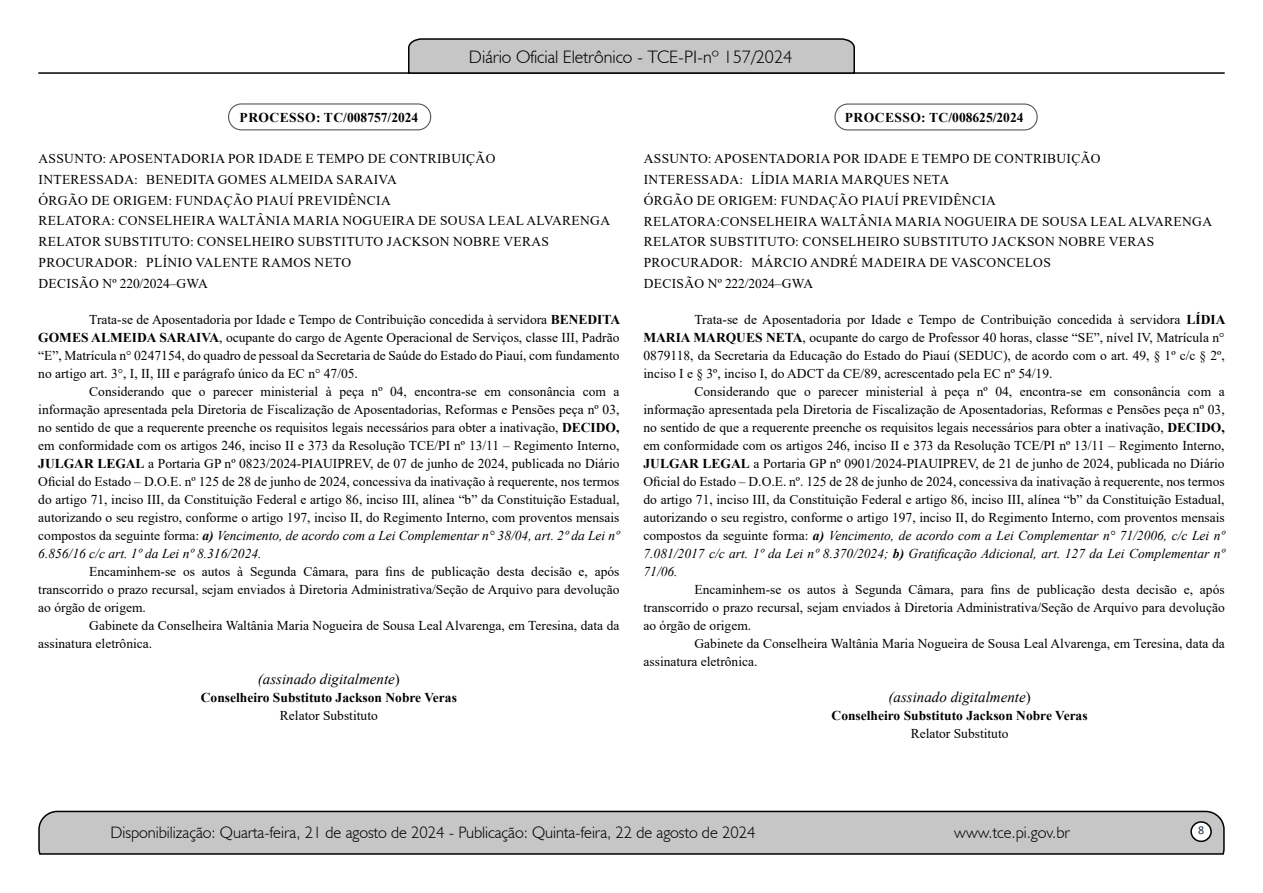
<style>
.page{position:relative;width:1263px;height:893px;background:#fff}
.page>*{position:absolute;margin:0;border:0;box-sizing:border-box;transform-origin:0 0}
.t1{font:300 18px "Humanist 521 BT";color:#000}
.t2{font:300 16.5px "Humanist 521 BT";color:#000}
.t3{font:italic 15px "Times New Roman";color:#000}
.t4{font:13.5px/18px "Times New Roman";color:#000;text-align:justify}
.t5{font:13.5px/20.7px "Times New Roman";letter-spacing:.025em;color:#000}
.t6{font:700 13.5px "Times New Roman";color:#000}
.t7{font:700 13.5px "Times New Roman";letter-spacing:.02em;color:#000}
.t8{font:12px "Calibri";color:#212d4c}
.s1{font-weight:700}
.s2{font-weight:700;font-style:italic}
.s3{font-style:italic}
.s4{font-style:normal}
</style>
<div class="page">
<svg style="left:38px;top:810px;width:1187px;height:45px;background:#b9b9b9"></svg>
<div style="left:1191px;top:822px;width:20px;height:19px;background:#fff;border-radius:50%"></div>
<div style="left:1190px;top:821px;width:22px;height:21px;border:2px solid #000;border-radius:50%"></div>
<hr style="left:38px;top:72px;width:1187px;height:2px;background:#000">
<svg style="left:407px;top:38px;width:449px;height:36px;background:#b4b4b4"></svg>
<div style="left:228px;top:103px;width:203px;height:27px;border:1px solid #575756;border-radius:13px"></div>
<div style="left:834px;top:104px;width:204px;height:27px;border:1px solid #575756;border-radius:13px"></div>
<h1 class="t1" style="left:469px;top:46px;width:325px">Diário Oficial Eletrônico - TCE-PI-nº 157/2024</h1>
<p class="t7" style="left:240px;top:107px;width:180px">PROCESSO: TC/008757/2024</p>
<p class="t5" style="left:39px;top:148px;width:573px">ASSUNTO: APOSENTADORIA POR IDADE E TEMPO DE CONTRIBUIÇÃO<br>INTERESSADA: BENEDITA GOMES ALMEIDA SARAIVA<br>ÓRGÃO DE ORIGEM: FUNDAÇÃO PIAUÍ PREVIDÊNCIA<br>RELATORA: CONSELHEIRA WALTÂNIA MARIA NOGUEIRA DE SOUSA LEAL ALVARENGA RELATOR SUBSTITUTO: CONSELHEIRO SUBSTITUTO JACKSON NOBRE VERAS PROCURADOR: PLÍNIO VALENTE RAMOS NETO<br>DECISÃO Nº 220/2024–GWA</p>
<p class="t4" style="left:38px;top:310px;width:583px;text-indent:51px">Trata-se de Aposentadoria por Idade e Tempo de Contribuição concedida à servidora <span class="s1">BENEDITA GOMES ALMEIDA SARAIVA</span>, ocupante do cargo de Agente Operacional de Serviços, classe III, Padrão “E”, Matrícula n° 0247154, do quadro de pessoal da Secretaria de Saúde do Estado do Piauí, com fundamento no artigo art. 3°, I, II, III e parágrafo único da EC n° 47/05.</p>
<p class="t4" style="left:38px;top:382px;width:583px;text-indent:51px">Considerando que o parecer ministerial à peça nº 04, encontra-se em consonância com a informação apresentada pela Diretoria de Fiscalização de Aposentadorias, Reformas e Pensões peça nº 03, no sentido de que a requerente preenche os requisitos legais necessários para obter a inativação, <span class="s1">DECIDO, </span>em conformidade com os artigos 246, inciso II e 373 da Resolução TCE/PI nº 13/11 – Regimento Interno, <span class="s1">JULGAR LEGAL</span> a Portaria GP nº 0823/2024-PIAUIPREV, de 07 de junho de 2024, publicada no Diário Oficial do Estado – D.O.E. nº 125 de 28 de junho de 2024, concessiva da inativação à requerente, nos termos do artigo 71, inciso III, da Constituição Federal e artigo 86, inciso III, alínea “b” da Constituição Estadual, autorizando o seu registro, conforme o artigo 197, inciso II, do Regimento Interno, com proventos mensais compostos da seguinte forma: <span class="s2">a)</span> <span class="s3">Vencimento, de acordo com a Lei Complementar n° 38/04, art. 2º da Lei nº 6.856/16 c/c art. 1º da Lei nº 8.316/2024.</span></p>
<p class="t4" style="left:38px;top:562px;width:583px;text-indent:51px">Encaminhem-se os autos à Segunda Câmara, para fins de publicação desta decisão e, após transcorrido o prazo recursal, sejam enviados à Diretoria Administrativa/Seção de Arquivo para devolução ao órgão de origem.</p>
<p class="t4" style="left:38px;top:615px;width:583px;text-indent:51px">Gabinete da Conselheira Waltânia Maria Nogueira de Sousa Leal Alvarenga, em Teresina, data da assinatura eletrônica.</p>
<p class="t3" style="left:258px;top:668px;width:144px">(assinado digitalmente<span class="s4">)</span></p>
<p class="t6" style="left:201px;top:687px;width:258px">Conselheiro Substituto Jackson Nobre Veras</p>
<p class="t4" style="left:280px;top:706px;width:99px">Relator Substituto</p>
<p class="t7" style="left:845px;top:108px;width:180px">PROCESSO: TC/008625/2024</p>
<p class="t5" style="left:644px;top:148px;width:570px">ASSUNTO: APOSENTADORIA POR IDADE E TEMPO DE CONTRIBUIÇÃO<br>INTERESSADA: LÍDIA MARIA MARQUES NETA<br>ÓRGÃO DE ORIGEM: FUNDAÇÃO PIAUÍ PREVIDÊNCIA<br>RELATORA:CONSELHEIRA WALTÂNIA MARIA NOGUEIRA DE SOUSA LEAL ALVARENGA RELATOR SUBSTITUTO: CONSELHEIRO SUBSTITUTO JACKSON NOBRE VERAS PROCURADOR: MÁRCIO ANDRÉ MADEIRA DE VASCONCELOS<br>DECISÃO Nº 222/2024–GWA</p>
<p class="t4" style="left:643px;top:310px;width:583px;text-indent:51px">Trata-se de Aposentadoria por Idade e Tempo de Contribuição concedida à servidora <span class="s1">LÍDIA MARIA MARQUES NETA</span>, ocupante do cargo de Professor 40 horas, classe “SE”, nível IV, Matrícula n° 0879118, da Secretaria da Educação do Estado do Piauí (SEDUC), de acordo com o art. 49, § 1º c/c § 2º, inciso I e § 3º, inciso I, do ADCT da CE/89, acrescentado pela EC nº 54/19.</p>
<p class="t4" style="left:643px;top:382px;width:583px;text-indent:51px">Considerando que o parecer ministerial à peça nº 04, encontra-se em consonância com a informação apresentada pela Diretoria de Fiscalização de Aposentadorias, Reformas e Pensões peça nº 03, no sentido de que a requerente preenche os requisitos legais necessários para obter a inativação, <span class="s1">DECIDO, </span>em conformidade com os artigos 246, inciso II e 373 da Resolução TCE/PI nº 13/11 – Regimento Interno, <span class="s1">JULGAR LEGAL</span> a Portaria GP nº 0901/2024-PIAUIPREV, de 21 de junho de 2024, publicada no Diário Oficial do Estado – D.O.E. nº. 125 de 28 de junho de 2024, concessiva da inativação à requerente, nos termos do artigo 71, inciso III, da Constituição Federal e artigo 86, inciso III, alínea “b” da Constituição Estadual, autorizando o seu registro, conforme o artigo 197, inciso II, do Regimento Interno, com proventos mensais compostos da seguinte forma: <span class="s2">a)</span> <span class="s3">Vencimento, de acordo com a Lei Complementar n° 71/2006, c/c Lei nº 7.081/2017 c/c art. 1º da Lei nº 8.370/2024;</span> <span class="s2">b)</span> <span class="s3">Gratificação Adicional, art. 127 da Lei Complementar nº 71/06.</span></p>
<p class="t4" style="left:643px;top:580px;width:583px;text-indent:51px">Encaminhem-se os autos à Segunda Câmara, para fins de publicação desta decisão e, após transcorrido o prazo recursal, sejam enviados à Diretoria Administrativa/Seção de Arquivo para devolução ao órgão de origem.</p>
<p class="t4" style="left:643px;top:634px;width:583px;text-indent:51px">Gabinete da Conselheira Waltânia Maria Nogueira de Sousa Leal Alvarenga, em Teresina, data da assinatura eletrônica.</p>
<p class="t3" style="left:888px;top:687px;width:144px">(assinado digitalmente<span class="s4">)</span></p>
<p class="t6" style="left:831px;top:706px;width:258px">Conselheiro Substituto Jackson Nobre Veras</p>
<p class="t4" style="left:911px;top:724px;width:99px">Relator Substituto</p>
<p class="t2" style="left:110px;top:822px;width:646px">Disponibilização: Quarta-feira, 21 de agosto de 2024 - Publicação: Quinta-feira, 22 de agosto de 2024</p>
<p class="t2" style="left:954px;top:822px;width:117px">www.tce.pi.gov.br</p>
<p class="t8" style="left:1198px;top:821px;width:8px">8</p>
</div>
